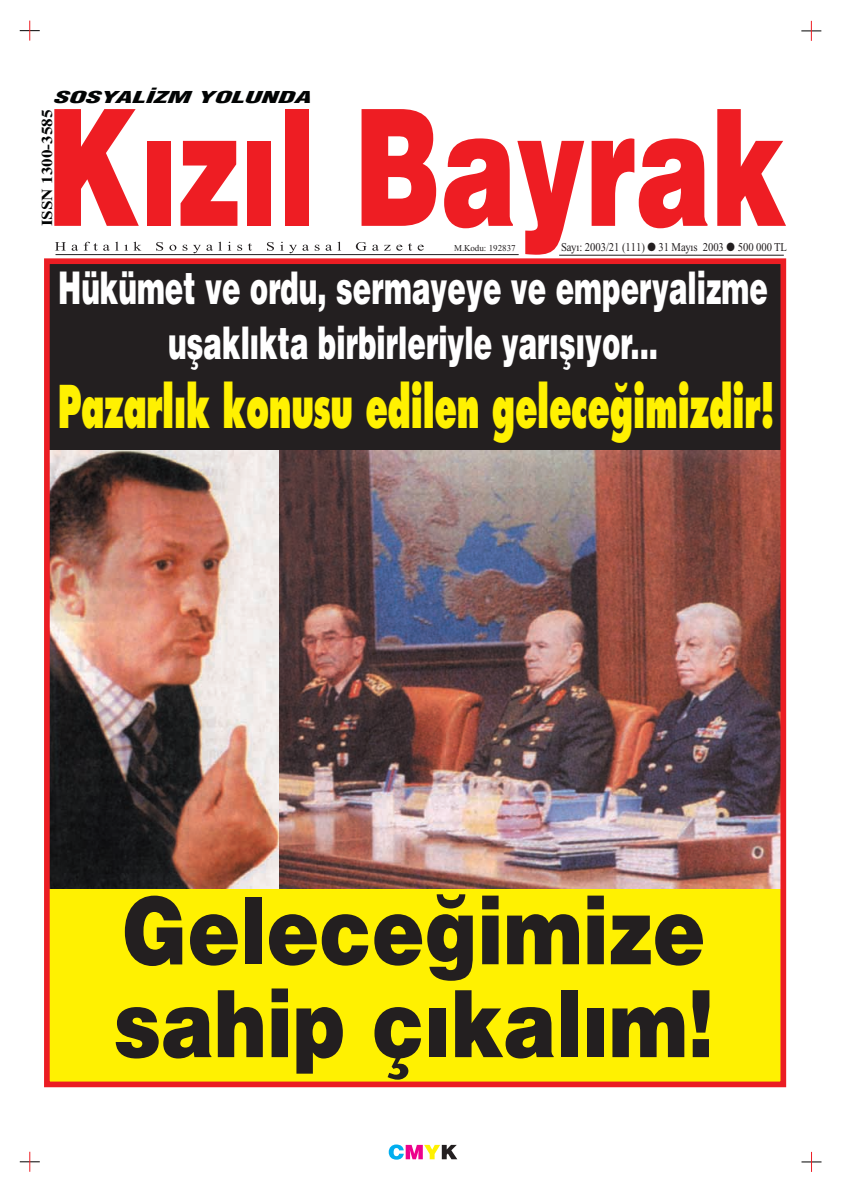
<style>
.page{position:relative;width:842px;height:1192px;background:#fff}
.page>*{position:absolute;margin:0;border:0;box-sizing:border-box;transform-origin:0 0}
.t1{font:92.8px/92.8px "Helvetica Black Turk";color:#231f20;scale:.85 1}
.t2{font:57.2px "Futura Ext Bold Turk";letter-spacing:-.015em;color:#fff101;scale:.57 1}
.t3{font:45px/55px "Helvetica Black Turk";color:#fff;text-align:center;scale:.62 1}
.t4{font:16px "Helvetica Cond Black Turk I";color:#020404;scale:1.87 1}
.t5{font:700 15.4px "Times New Roman";color:#020404;scale:1.12 1}
.t6{font:11.9px "Times New Roman";letter-spacing:-.005em;color:#231f20;scale:.89 1}
.t7{font:9px "Times New Roman";color:#231f20}
</style>
<div class="page">
<div style="left:45px;top:261px;width:736px;height:191px;background:#231f20"></div>
<div style="left:47px;top:887px;width:734px;height:198px;background:#fff101"></div>
<svg style="left:20px;top:21px;width:20px;height:20px"></svg>
<svg style="left:20px;top:1151px;width:20px;height:20px"></svg>
<svg style="left:801px;top:1151px;width:20px;height:20px"></svg>
<svg style="left:801px;top:21px;width:20px;height:20px"></svg>
<svg style="left:54px;top:109px;width:85px;height:117px"></svg>
<div style="left:147px;top:141px;width:23px;height:85px;background:#ee1d23"></div>
<svg style="left:181px;top:141px;width:56px;height:85px"></svg>
<div style="left:247px;top:141px;width:24px;height:85px;background:#ee1d23"></div>
<div style="left:285px;top:109px;width:24px;height:117px;background:#ee1d23"></div>
<svg style="left:361px;top:109px;width:75px;height:117px"></svg>
<svg style="left:444px;top:138px;width:140px;height:117px"></svg>
<svg style="left:591px;top:138px;width:116px;height:90px"></svg>
<svg style="left:717px;top:109px;width:69px;height:117px"></svg>
<hr style="left:56px;top:254px;width:463px;height:1px;background:#231f20">
<hr style="left:559px;top:255px;width:225px;height:1px;background:#231f20">
<svg style="left:55px;top:242px;width:11px;height:8px"></svg>
<svg style="left:72px;top:245px;width:6px;height:6px"></svg>
<svg style="left:84px;top:242px;width:57px;height:9px"></svg>
<svg style="left:156px;top:242px;width:7px;height:9px"></svg>
<svg style="left:169px;top:245px;width:7px;height:6px"></svg>
<svg style="left:183px;top:242px;width:39px;height:11px"></svg>
<svg style="left:228px;top:242px;width:3px;height:8px"></svg>
<svg style="left:237px;top:245px;width:5px;height:6px"></svg>
<svg style="left:248px;top:243px;width:4px;height:7px"></svg>
<svg style="left:267px;top:242px;width:7px;height:9px"></svg>
<svg style="left:280px;top:242px;width:29px;height:11px"></svg>
<svg style="left:315px;top:245px;width:5px;height:6px"></svg>
<svg style="left:326px;top:242px;width:15px;height:9px"></svg>
<svg style="left:356px;top:242px;width:46px;height:9px"></svg>
<svg style="left:408px;top:243px;width:4px;height:7px"></svg>
<svg style="left:418px;top:245px;width:6px;height:6px"></svg>
<svg style="left:389px;top:1144px;width:68px;height:15px"></svg>
<img style="left:51px;top:450px;width:728px;height:438px">
<div style="left:44px;top:258px;width:742px;height:828px;border:6px solid #eb1d23"></div>
<p class="t4" style="left:53px;top:89px;width:139px">SOSYAL‹ZM YOLUNDA</p>
<p class="t5" style="left:42px;top:226px;width:106px;rotate:-90deg">ISSN 1300-3585</p>
<p class="t6" style="left:561px;top:242px;width:255px">Sayı: 2003/21 (111) ● 31 Mayıs 2003 ● 500 000 TL</p>
<p class="t7" style="left:454px;top:244px;width:63px">M.Kodu: 192837</p>
<p class="t3" style="left:58px;top:261px;width:1146px">Hükümet ve ordu, sermayeye ve emperyalizme uflakl›kta birbirleriyle yar›fl›yor...</p>
<p class="t2" style="left:58px;top:380px;width:1260px">Pazarl›k konusu edilen gelece¤imizdir!</p>
<p class="t1" style="left:113px;top:885px;width:709px">Gelece¤imize sahip ç›kal›m!</p>
</div>
